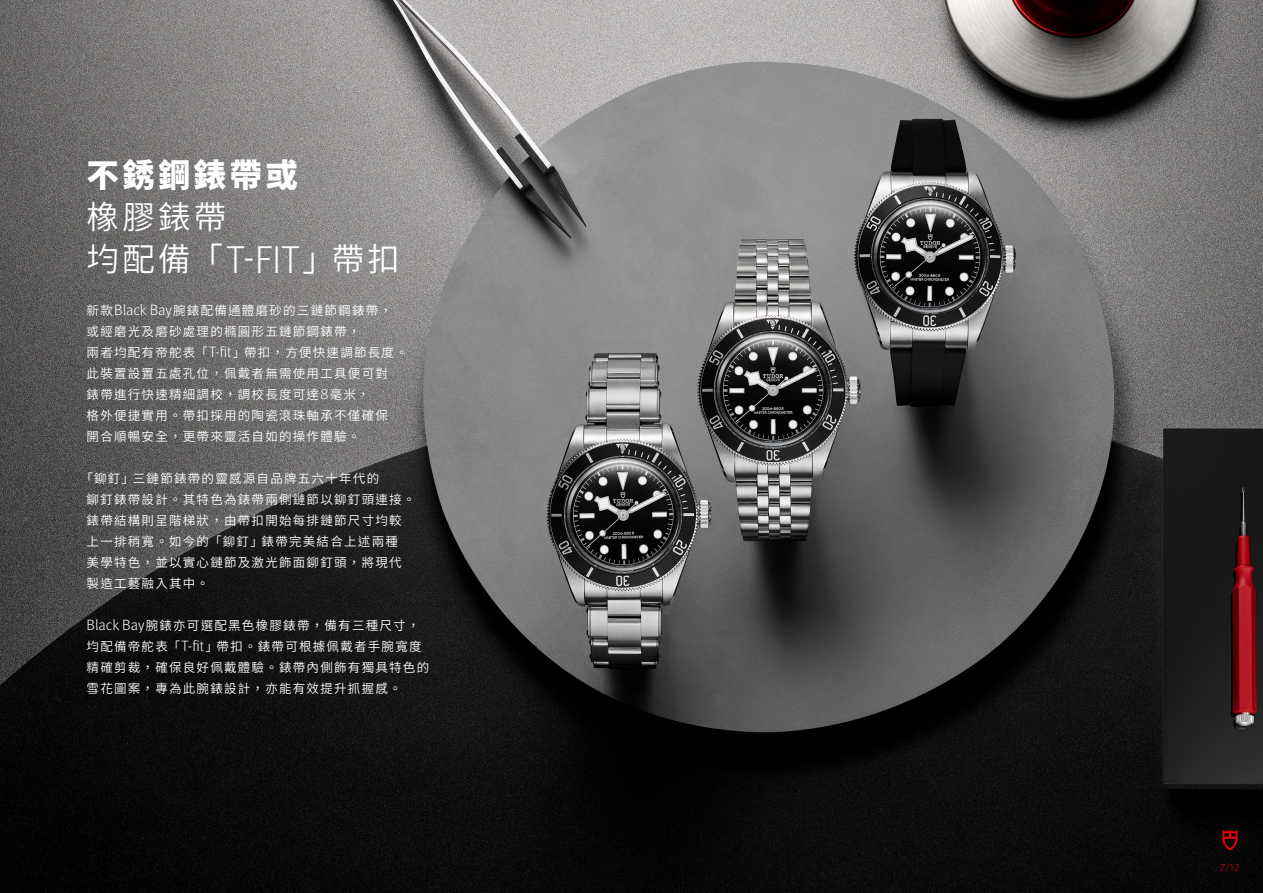
<style>
.page{position:relative;width:1263px;height:893px;background:#fff}
.page>*{position:absolute;margin:0;border:0;box-sizing:border-box;transform-origin:0 0}
.t1{font:600 32.55px/42px "Noto Sans CJ Ktc";letter-spacing:.1em;color:#fff}
.t2{font:900 32.55px "Noto Sans CJ Ktc";letter-spacing:.1em;color:#fff}
.t3{font:600 12.45px/21px "Noto Sans CJ Ktc";letter-spacing:.1em;color:#fff}
.t4{font:300 10.5px "Meta Pro";color:#da0009}
.s1{font-family:"Meta Pro";font-weight:300;font-size:39px}
.s2{font-family:"Meta Pro";font-weight:300;font-size:15px}
</style>
<div class="page">
<img style="left:0;top:0;width:1263px;height:893px">
<svg style="left:1222px;top:829px;width:15px;height:21px"></svg>
<h1 class="t2" style="left:87px;top:157px;width:213px">不銹鋼錶帶或</h1>
<h1 class="t1" style="left:87px;top:197px;width:315px">橡膠錶帶<br>均配備「<span class="s1">T-FIT</span>」帶扣</h1>
<p class="t3" style="left:87px;top:300px;width:323px">新款<span class="s2">Black Bay</span>腕錶配備通體磨砂的三鏈節鋼錶帶，<br>或經磨光及磨砂處理的橢圓形五鏈節鋼錶帶，<br>兩者均配有帝舵表「<span class="s2">T-fit</span>」帶扣，方便快速調節長度。此裝置設置五處孔位，佩戴者無需使用工具便可對<br>錶帶進行快速精細調校，調校長度可達<span class="s2">8</span>毫米，<br>格外便捷實用。帶扣採用的陶瓷滾珠軸承不僅確保<br>開合順暢安全，更帶來靈活自如的操作體驗。</p>
<p class="t3" style="left:87px;top:468px;width:330px;text-indent:-6px">「鉚釘」三鏈節錶帶的靈感源自品牌五六十年代的<br>鉚釘錶帶設計。其特色為錶帶兩側鏈節以鉚釘頭連接。錶帶結構則呈階梯狀，由帶扣開始每排鏈節尺寸均較上一排稍寬。如今的「鉚釘」錶帶完美結合上述兩種<br>美學特色，並以實心鏈節及激光飾面鉚釘頭，將現代製造工藝融入其中。</p>
<p class="t3" style="left:87px;top:615px;width:344px"><span class="s2">Black Bay</span>腕錶亦可選配黑色橡膠錶帶，備有三種尺寸，均配備帝舵表「<span class="s2">T-fit</span>」帶扣。錶帶可根據佩戴者手腕寬度精確剪裁，確保良好佩戴體驗。錶帶內側飾有獨具特色的雪花圖案，專為此腕錶設計，亦能有效提升抓握感。</p>
<p class="t4" style="left:1219px;top:859px;width:23px">7/12</p>
<p class="t4" style="left:1220px;top:860px;width:21px">7/12</p>
</div>
